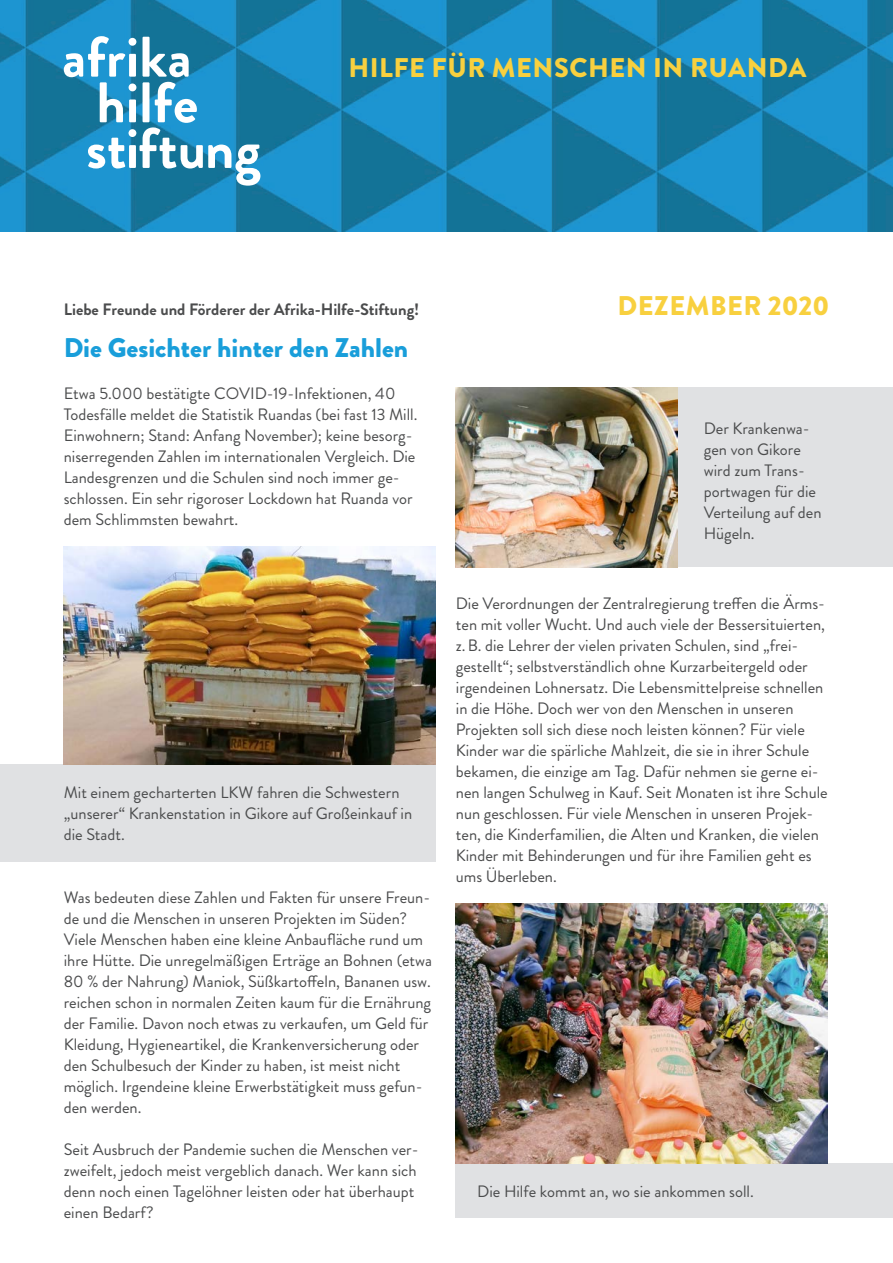
<style>
.page{position:relative;width:893px;height:1263px;background:#fff}
.page>*{position:absolute;margin:0;border:0;box-sizing:border-box;transform-origin:0 0}
.t1{font:900 27px "Brandon Grotesque";letter-spacing:.02em;color:#f8d03f}
.t2{font:900 27px "Brandon Grotesque";color:#199eda}
.t3{font:16.5px/21px "Brandon Grotesque";color:#4b4c4d}
.t4{font:700 16.5px "Brandon Grotesque";color:#4b4c4d}
</style>
<div class="page">
<div style="left:0;top:764px;width:436px;height:98px;background:#e0e1e3"></div>
<div style="left:456px;top:1163px;width:437px;height:55px;background:#e0e1e3"></div>
<div style="left:654px;top:387px;width:239px;height:180px;background:#e0e1e3"></div>
<img style="left:0;top:0;width:893px;height:232px">
<svg style="left:64px;top:36px;width:196px;height:150px"></svg>
<img style="left:64px;top:546px;width:372px;height:218px">
<img style="left:456px;top:387px;width:221px;height:180px">
<img style="left:456px;top:903px;width:372px;height:260px">
<p class="t1" style="left:348px;top:48px;width:459px">HILFE FÜR MENSCHEN IN RUANDA</p>
<p class="t4" style="left:64px;top:298px;width:357px">Liebe Freunde und Förderer der Afrika-Hilfe-Stiftung!</p>
<p class="t2" style="left:64px;top:329px;width:346px">Die Gesichter hinter den Zahlen</p>
<p class="t3" style="left:64px;top:383px;width:355px">Etwa 5.000 bestätigte COVID-19-Infektionen, 40<br>Todesfälle meldet die Statistik Ruandas (bei fast 13 Mill.<br>Einwohnern; Stand: Anfang November); keine besorg&shy;niserregenden Zahlen im internationalen Vergleich. Die Landesgrenzen und die Schulen sind noch immer ge&shy;schlossen. Ein sehr rigoroser Lockdown hat Ruanda vor dem Schlimmsten bewahrt.</p>
<p class="t3" style="left:64px;top:782px;width:350px">Mit einem gecharterten LKW fahren die Schwestern „unserer“ Krankenstation in Gikore auf Großeinkauf in die Stadt.</p>
<p class="t3" style="left:64px;top:887px;width:368px">Was bedeuten diese Zahlen und Fakten für unsere Freun&shy;de und die Menschen in unseren Projekten im Süden?</p>
<p class="t3" style="left:64px;top:929px;width:370px">Viele Menschen haben eine kleine Anbaufläche rund um ihre Hütte. Die unregelmäßigen Erträge an Bohnen (etwa 80 % der Nahrung) Maniok, Süßkartoffeln, Bananen usw. reichen schon in normalen Zeiten kaum für die Ernährung der Familie. Davon noch etwas zu verkaufen, um Geld für Kleidung, Hygieneartikel, die Krankenversicherung oder den Schulbesuch der Kinder zu haben, ist meist nicht möglich. Irgendeine kleine Erwerbstätigkeit muss gefun&shy;den werden.</p>
<p class="t3" style="left:64px;top:1139px;width:356px">Seit Ausbruch der Pandemie suchen die Menschen ver&shy;zweifelt, jedoch meist vergeblich danach. Wer kann sich denn noch einen Tagelöhner leisten oder hat überhaupt einen Bedarf?</p>
<p class="t1" style="left:617px;top:287px;width:213px">DEZEMBER 2020</p>
<p class="t3" style="left:704px;top:418px;width:119px">Der Krankenwa&shy;gen von Gikore wird zum Trans&shy;portwagen für die<br>Verteilung auf den<br>Hügeln.</p>
<p class="t3" style="left:456px;top:593px;width:373px">Die Verordnungen der Zentralregierung treffen die Ärms&shy;ten mit voller Wucht. Und auch viele der Bessersituierten, z.B. die Lehrer der vielen privaten Schulen, sind „frei&shy;gestellt“; selbstverständlich ohne Kurzarbeitergeld oder irgendeinen Lohnersatz. Die Lebensmittelpreise schnellen in die Höhe. Doch wer von den Menschen in unseren Projekten soll sich diese noch leisten können? Für viele Kinder war die spärliche Mahlzeit, die sie in ihrer Schule bekamen, die einzige am Tag. Dafür nehmen sie gerne ei&shy;nen langen Schulweg in Kauf. Seit Monaten ist ihre Schule nun geschlossen. Für viele Menschen in unseren Projek&shy;ten, die Kinderfamilien, die Alten und Kranken, die vielen Kinder mit Behinderungen und für ihre Familien geht es ums Überleben.</p>
<p class="t3" style="left:477px;top:1181px;width:278px">Die Hilfe kommt an, wo sie ankommen soll.</p>
</div>
